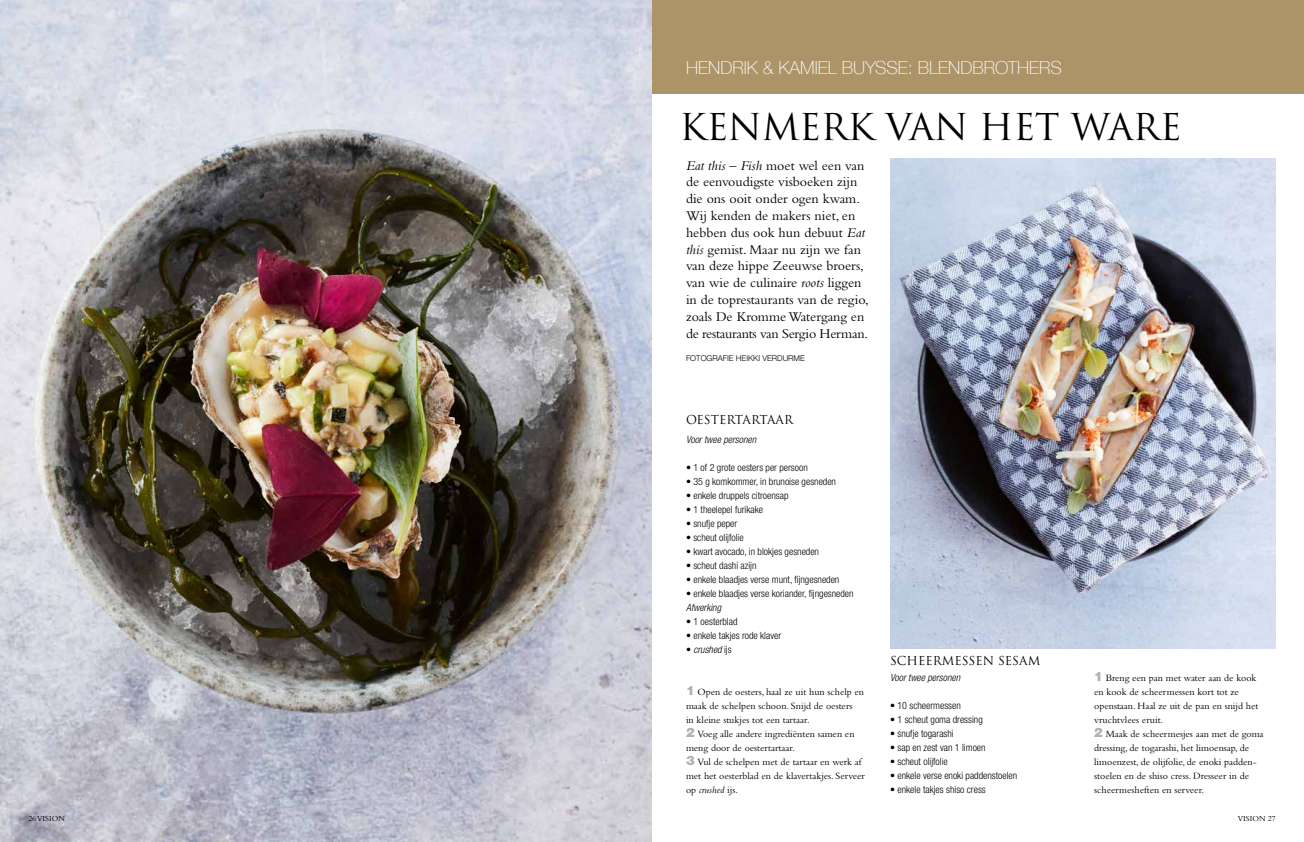
<style>
.page{position:relative;width:1304px;height:842px;background:#fff}
.page>*{position:absolute;margin:0;border:0;box-sizing:border-box;transform-origin:0 0}
.t1{font:36px "Trajan";letter-spacing:-.01em;color:#000}
.t2{font:100 18px "Helvetica Neue";color:#fff}
.t3{font:14px/16.8px "Bembo";color:#000}
.t4{font:12px "Trajan";color:#000}
.t5{font:10px/14px "Bembo";color:#000}
.t6{font:300 condensed 10px "Helvetica Neue LT";color:#000}
.t7{font:italic 300 condensed 10px "Helvetica Neue LT";color:#000}
.t8{font:300 8px "Helvetica Neue";color:#000}
.t9{font:8px "Bembo";color:#000}
.s1{font-style:italic}
.s2{font-style:normal}
.s3{font-family:"Helvetica Neue LT";font-weight:900;font-size:13px;color:#b3b2b2}
</style>
<div class="page">
<img style="left:0;top:0;width:652px;height:842px">
<div style="left:652px;top:0;width:652px;height:94px;background:#ac9368"></div>
<img style="left:890px;top:159px;width:386px;height:489px">
<h2 class="t2" style="left:686px;top:54px;width:377px">HENDRIK &amp; KAMIEL BUYSSE: BLENDBROTHERS</h2>
<h1 class="t1" style="left:680px;top:105px;width:503px">KENMERK VAN HET WARE</h1>
<p class="t3" style="left:686px;top:156px;width:184px"><span class="s1">Eat this – Fish</span> moet wel een van de eenvoudigste visboeken zijn die ons ooit onder ogen kwam.<br>Wij kenden de makers niet, en hebben dus ook hun debuut <span class="s1">Eat this</span> gemist. Maar nu zijn we fan van deze hippe Zeeuwse broers, van wie de culinaire <span class="s1">roots</span> liggen in de toprestaurants van de regio, zoals De Kromme Watergang en de restaurants van Sergio Herman.</p>
<p class="t8" style="left:686px;top:351px;width:120px">FOTOGRAFIE HEIKKI VERDURME</p>
<p class="t4" style="left:686px;top:412px;width:109px">OESTERTARTAAR</p>
<p class="t7" style="left:686px;top:434px;width:72px">Voor twee personen</p>
<p class="t6" style="left:686px;top:462px;width:123px">• 1 of 2 grote oesters per persoon</p>
<p class="t6" style="left:686px;top:476px;width:152px">• 35 g komkommer, in brunoise gesneden</p>
<p class="t6" style="left:686px;top:490px;width:104px">• enkele druppels citroensap</p>
<p class="t6" style="left:686px;top:504px;width:79px">• 1 theelepel furikake</p>
<p class="t6" style="left:686px;top:518px;width:53px">• snufje peper</p>
<p class="t6" style="left:686px;top:532px;width:59px">• scheut olijfolie</p>
<p class="t6" style="left:686px;top:546px;width:135px">• kwart avocado, in blokjes gesneden</p>
<p class="t6" style="left:686px;top:560px;width:72px">• scheut dashi azijn</p>
<p class="t6" style="left:686px;top:574px;width:155px">• enkele blaadjes verse munt, fijngesneden</p>
<p class="t6" style="left:686px;top:588px;width:169px">• enkele blaadjes verse koriander, fijngesneden</p>
<p class="t7" style="left:686px;top:602px;width:37px">Afwerking</p>
<p class="t6" style="left:686px;top:616px;width:53px">• 1 oesterblad</p>
<p class="t6" style="left:686px;top:630px;width:97px">• enkele takjes rode klaver</p>
<p class="t7" style="left:686px;top:644px;width:47px"><span class="s2">•</span> crushed <span class="s2">ijs</span></p>
<p class="t5" style="left:686px;top:685px;width:180px"><span class="s3">1</span> Open de oesters, haal ze uit hun schelp en maak de schelpen schoon. Snijd de oesters<br>in kleine stukjes tot een tartaar.<br><span class="s3">2</span> Voeg alle andere ingrediënten samen en meng door de oestertartaar.<br><span class="s3">3</span> Vul de schelpen met de tartaar en werk af met het oesterblad en de klavertakjes. Serveer op <span class="s1">crushed</span> ijs.</p>
<p class="t4" style="left:890px;top:654px;width:152px">SCHEERMESSEN SESAM</p>
<p class="t7" style="left:890px;top:672px;width:72px">Voor twee personen</p>
<p class="t6" style="left:890px;top:700px;width:72px">• 10 scheermessen</p>
<p class="t6" style="left:890px;top:714px;width:94px">• 1 scheut goma dressing</p>
<p class="t6" style="left:890px;top:728px;width:65px">• snufje togarashi</p>
<p class="t6" style="left:890px;top:742px;width:97px">• sap en zest van 1 limoen</p>
<p class="t6" style="left:890px;top:756px;width:59px">• scheut olijfolie</p>
<p class="t6" style="left:890px;top:770px;width:129px">• enkele verse enoki paddenstoelen</p>
<p class="t6" style="left:890px;top:784px;width:97px">• enkele takjes shiso cress</p>
<p class="t5" style="left:1094px;top:671px;width:171px"><span class="s3">1</span> Breng een pan met water aan de kook en kook de scheermessen kort tot ze openstaan. Haal ze uit de pan en snijd het vruchtvlees eruit.<br><span class="s3">2</span> Maak de scheermesjes aan met de goma dressing, de togarashi, het limoensap, de limoenzest, de olijfolie, de enoki padden&shy;stoelen en de shiso cress. Dresseer in de scheermesheften en serveer.</p>
<p class="t9" style="left:28px;top:814px;width:38px">26 VISION</p>
<p class="t9" style="left:1238px;top:814px;width:39px">VISION 27</p>
</div>
